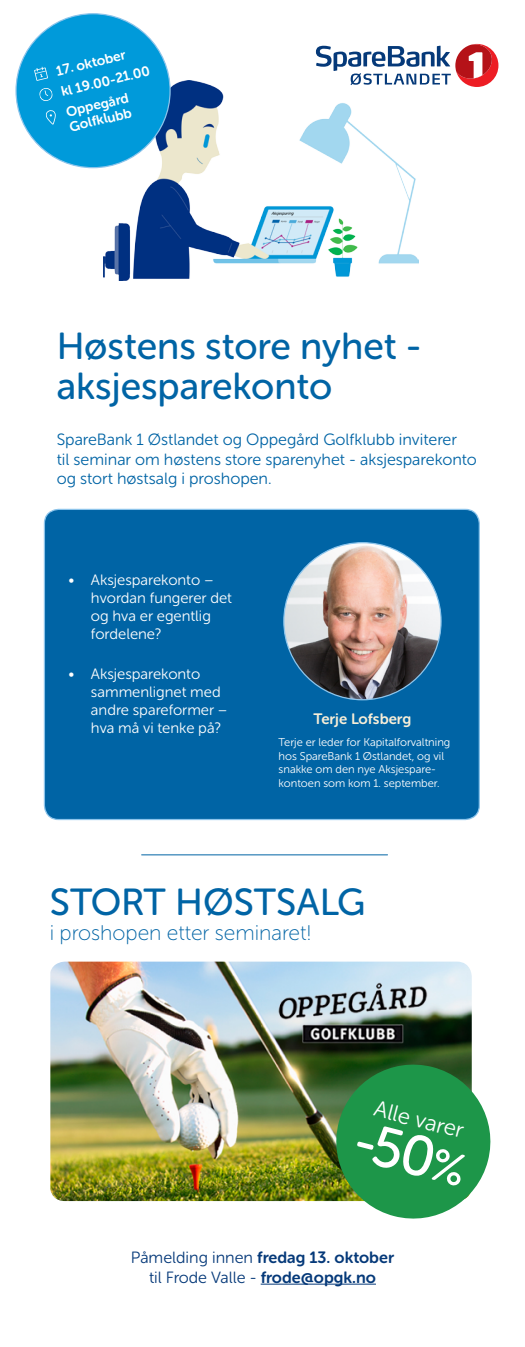
<style>
.page{position:relative;width:525px;height:1347px;background:#fff}
.page>*{position:absolute;margin:0;border:0;box-sizing:border-box;transform-origin:0 0}
.t1{font:37.5px/40px "Museo Sans Rounded 500";color:#0064a5}
.t2{font:22.38px "Museo Sans Rounded 300";color:#fff}
.t3{font:21.25px "Museo Sans Rounded 100";color:#0064a5}
.t4{font:16.25px/19.5px "Museo Sans Rounded 300";color:#0064a5}
.t5{font:16.25px "Museo Sans Rounded 700";color:#053979}
.t6{font:16.25px "Museo Sans Rounded 300";color:#053979}
.t7{font:15px/18px "Museo Sans Rounded 300";color:#fff}
.t8{font:15px "Museo Sans Rounded 700";color:#f7eed8}
.t9{font:13.75px/21.2px "Museo Sans Rounded 700";color:#fff}
.t10{font:11.25px/13.5px "Museo Sans Rounded 300";color:#fff}
.s1{font-family:"Museo Sans Rounded 300"}
.s2{font-family:"Museo Sans Rounded 700"}
</style>
<div class="page">
<div style="left:44px;top:509px;width:435px;height:310px;background:#0064a5;border-radius:14px"></div>
<div style="left:44px;top:509px;width:435px;height:311px;border:1px solid #8cc4eb;border-radius:14px"></div>
<hr style="left:260px;top:1283px;width:116px;height:1px;background:#053979">
<svg style="left:316px;top:43px;width:182px;height:44px"></svg>
<img style="left:103px;top:80px;width:315px;height:200px">
<img style="left:284px;top:542px;width:157px;height:157px;border-radius:78px">
<div style="left:16px;top:14px;width:154px;height:154px;background:#009ada;border-radius:50%"></div>
<svg style="left:34px;top:67px;width:14px;height:14px"></svg>
<svg style="left:39px;top:88px;width:14px;height:13px"></svg>
<svg style="left:46px;top:110px;width:10px;height:15px"></svg>
<hr style="left:141px;top:854px;width:246px;height:1px;background:#0064a5">
<img style="left:50px;top:961px;width:421px;height:240px">
<svg style="left:328px;top:1056px;width:163px;height:163px;fill:#1d9649"></svg>
<div style="left:356px;top:1125px;width:110px;height:61px;background:#1d9649"></div>
<p class="t9" style="left:54px;top:60px;width:92px;rotate:-13deg">17. oktober<br>kl 19.00-21.00<br>Oppegård</p>
<p class="t9" style="left:67px;top:116px;width:65px;rotate:-13deg">Golfklubb</p>
<h1 class="t1" style="left:57px;top:326px;width:366px">Høstens store nyhet - aksjesparekonto</h1>
<p class="t4" style="left:57px;top:430px;width:421px">SpareBank 1 Østlandet og Oppegård Golfklubb inviterer<br>til seminar om høstens store sparenyhet - aksjesparekonto og stort høstsalg i proshopen.</p>
<p class="t7" style="left:91px;top:571px;width:143px;text-indent:-22px">• Aksjesparekonto – hvordan fungerer det og hva er egentlig fordelene?</p>
<p class="t7" style="left:91px;top:664px;width:138px;text-indent:-22px">• Aksjesparekonto sammenlignet med andre spareformer – hva må vi tenke på?</p>
<p class="t8" style="left:313px;top:710px;width:99px">Terje Lofsberg</p>
<p class="t10" style="left:278px;top:735px;width:173px">Terje er leder for Kapitalforvaltning hos SpareBank 1 Østlandet, og vil snakke om den nye Aksjespare&shy;kontoen som kom 1. september.</p>
<h1 class="t1" style="left:50px;top:882px;width:317px">STORT HØSTSALG</h1>
<h3 class="t3" style="left:50px;top:921px;width:263px">i proshopen etter seminaret!</h3>
<h2 class="t2" style="left:378px;top:1096px;width:93px;rotate:15deg">Alle varer</h2>
<p class="t5" style="left:131px;top:1248px;width:264px"><span class="s1">Påmelding innen</span> fredag 13. oktober</p>
<p class="t6" style="left:149px;top:1268px;width:228px">til Frode Valle - <span class="s2">frode@opgk.no</span></p>
</div>
